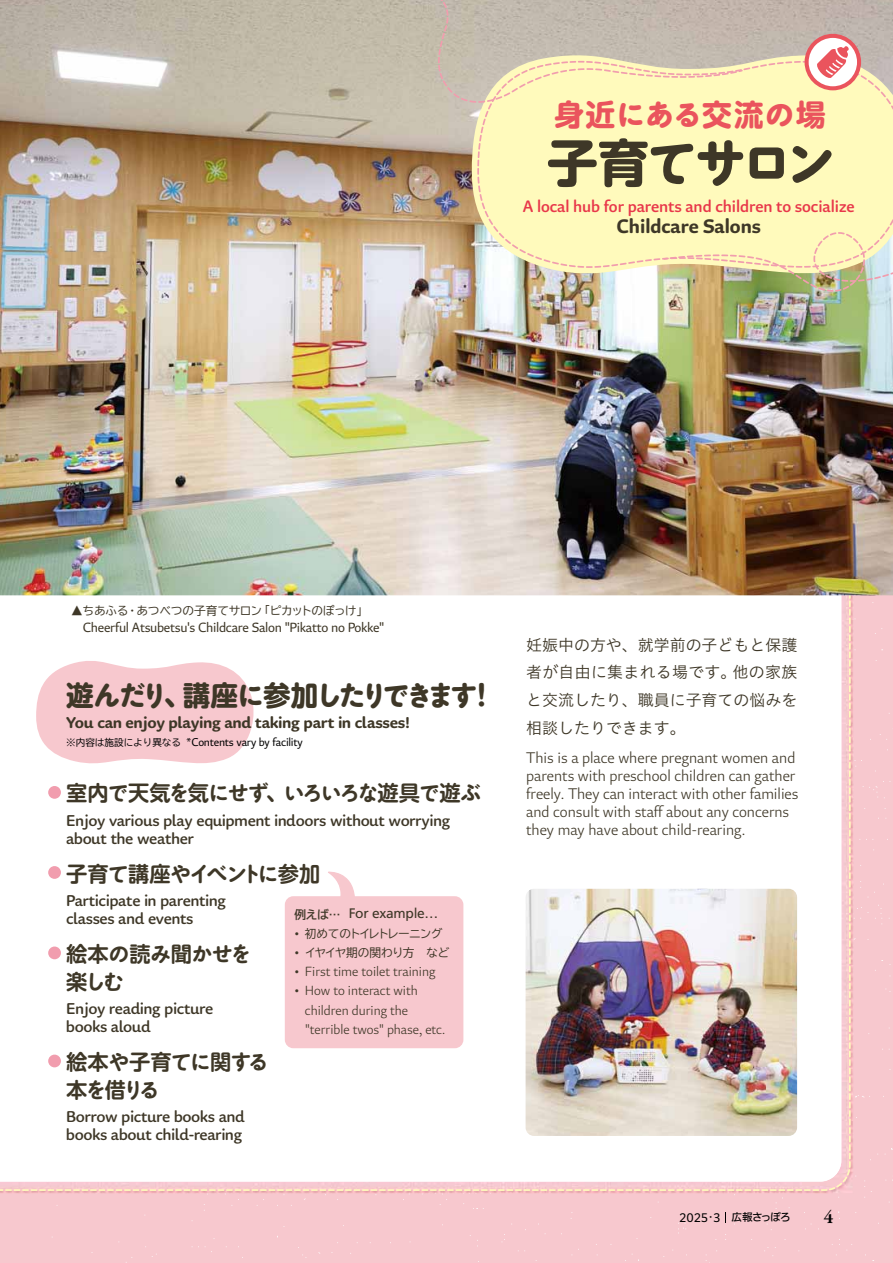
<style>
.page{position:relative;width:893px;height:1263px;background:#fff}
.page>*{position:absolute;margin:0;border:0;box-sizing:border-box;transform-origin:0 0}
.t1{font:51px "P Maru Antip Pro N Bold 90 msp RKSJ H";letter-spacing:-.055em;color:#3e3727}
.t2{font:29.7px "P Maru Antip Pro N Bold 90 msp RKSJ H";letter-spacing:.03em;color:#ea545d}
.t3{font:27.6px "P Maru Antip Pro N Bold 90 msp RKSJ H";letter-spacing:-.135em;color:#3e3727}
.t4{font:21.3px/27.6px "P Maru Antip Pro N De Bold 90 msp RKSJ H";letter-spacing:-.05em;color:#3e3727}
.t5{font:21.3px/27.6px "P Maru Antip Pro N De Bold 90 msp RKSJ H";letter-spacing:-.025em;color:#3e3727}
.t6{font:700 20.25px "Role Soft Banner Pro";color:#3e3727}
.t7{font:600 19.2px "Garamond Premr Pro";color:#000}
.t8{font:500 16.95px "Role Soft Banner Pro";letter-spacing:-.005em;color:#e8374a}
.t9{font:300 15.9px/18px "Role Soft Banner Pro";color:#3e3727}
.t10{font:500 15.9px/18px "Role Soft Text Pro";letter-spacing:-.025em;color:#3e3727}
.t11{font:15.9px/27.6px "Hiragino UD Sans Std W3 90 msp RKSJ H";color:#3e3727;text-align:justify}
.t12{font:700 15.9px "Role Soft Text Pro";letter-spacing:-.02em;color:#3e3727}
.t13{font:300 13.8px/19.2px "Role Soft Banner Pro";color:#3e3727}
.t14{font:13.8px "Role Soft Banner Pro";letter-spacing:-.02em;color:#3e3727}
.t15{font:13.8px "Frutiger LT Std";letter-spacing:-.02em;color:#3e3727}
.t16{font:11.7px "Role Soft Banner Pro";letter-spacing:-.015em;color:#000}
.t17{font:11.7px "TBUD Go Std Regular 90 msp RKSJ H";letter-spacing:-.025em;color:#3e3727}
.t18{font:11.7px "TBUD Go Std Regular 90 msp RKSJ H";letter-spacing:-.08em;color:#3e3727}
.t19{font:11.7px "TBUD Go Std Regular 90 msp RKSJ H";letter-spacing:-.045em;color:#3e3727}
.t20{font:11.7px "TBUD Go Std Bold 90 msp RKSJ H";color:#3e3727}
.t21{font:10.65px "Hiragino UD Sans F Std N W5 90 msp RKSJ H";letter-spacing:-.06em;color:#000}
.s1{font-family:"TBUD Go Std Regular 90 msp RKSJ H";font-size:9.6px}
.s2{font-family:"TBUD Go Std Regular 90 msp RKSJ H";font-weight:400;font-size:11.7px}
.s3{font-family:"Clarimo UDPE";font-size:11.7px}
.s4{font-family:"Hiragino UD Sans F Std N W3 90 msp RKSJ H"}
</style>
<div class="page">
<div style="left:0;top:1159px;width:893px;height:104px;background:#f7c8ce"></div>
<img style="left:0;top:1191px;width:801px;height:2px">
<svg style="left:0;top:1159px;width:851px;height:32px"></svg>
<img style="left:0;top:0;width:893px;height:1159px">
<h2 class="t2" style="left:554px;top:104px;width:274px">身近にある交流の場</h2>
<h1 class="t1" style="left:547px;top:144px;width:291px">子育てサロン</h1>
<p class="t8" style="left:523px;top:198px;width:333px">A local hub for parents and children to socialize</p>
<p class="t6" style="left:616px;top:216px;width:146px">Childcare Salons</p>
<p class="t17" style="left:71px;top:606px;width:298px">▲ちあふる・あつべつの子育てサロン「ピカットのぽっけ」</p>
<p class="t14" style="left:83px;top:620px;width:303px">Cheerful Atsubetsu's Childcare Salon "Pikatto no Pokke"</p>
<h3 class="t3" style="left:66px;top:685px;width:431px">遊んだり、講座に参加したりできます！</h3>
<p class="t12" style="left:66px;top:714px;width:346px">You can enjoy playing and taking part in classes!</p>
<p class="t16" style="left:66px;top:736px;width:238px"><span class="s1">※内容は施設により異なる</span> *Contents vary by facility</p>
<h3 class="t4" style="left:66px;top:782px;width:417px">室内で天気を気にせず、いろいろな遊具で遊ぶ</h3>
<p class="t10" style="left:66px;top:812px;width:386px">Enjoy various play equipment indoors without worrying about the weather</p>
<h3 class="t4" style="left:66px;top:863px;width:256px">子育て講座やイベントに参加</h3>
<p class="t10" style="left:66px;top:892px;width:162px">Participate in parenting classes and events</p>
<h3 class="t5" style="left:66px;top:943px;width:187px">絵本の読み聞かせを楽しむ</h3>
<p class="t10" style="left:66px;top:1000px;width:149px">Enjoy reading picture books aloud</p>
<h3 class="t4" style="left:66px;top:1051px;width:204px">絵本や子育てに関する本を借りる</h3>
<p class="t10" style="left:66px;top:1108px;width:180px">Borrow picture books and books about child-rearing</p>
<p class="t15" style="left:349px;top:905px;width:91px">For example…</p>
<p class="t20" style="left:294px;top:910px;width:48px">例えば…</p>
<p class="t18" style="left:294px;top:929px;width:150px">• 初めてのトイレトレーニング</p>
<p class="t19" style="left:294px;top:948px;width:157px">• イヤイヤ期の関わり方　など</p>
<p class="t13" style="left:294px;top:962px;width:143px"><span class="s2">•</span> First time toilet training</p>
<p class="t13" style="left:305px;top:982px;width:142px;text-indent:-10px"><span class="s2">•</span> How to interact with children during the "terrible twos" phase, etc.</p>
<p class="t11" style="left:526px;top:633px;width:273px">妊娠中の方や、就学前の子どもと保護者が自由に集まれる場です。他の家族と交流したり、職員に子育ての悩みを相談したりできます。</p>
<p class="t9" style="left:526px;top:749px;width:274px">This is a place where pregnant women and parents with preschool children can gather freely. They can interact with other families and consult with staff about any concerns they may have about child-rearing.</p>
<p class="t21" style="left:679px;top:1213px;width:113px"><span class="s3">2025</span><span class="s4">・</span><span class="s3">3</span> 広報さっぽろ</p>
<p class="t7" style="left:824px;top:1205px;width:11px">4</p>
</div>
